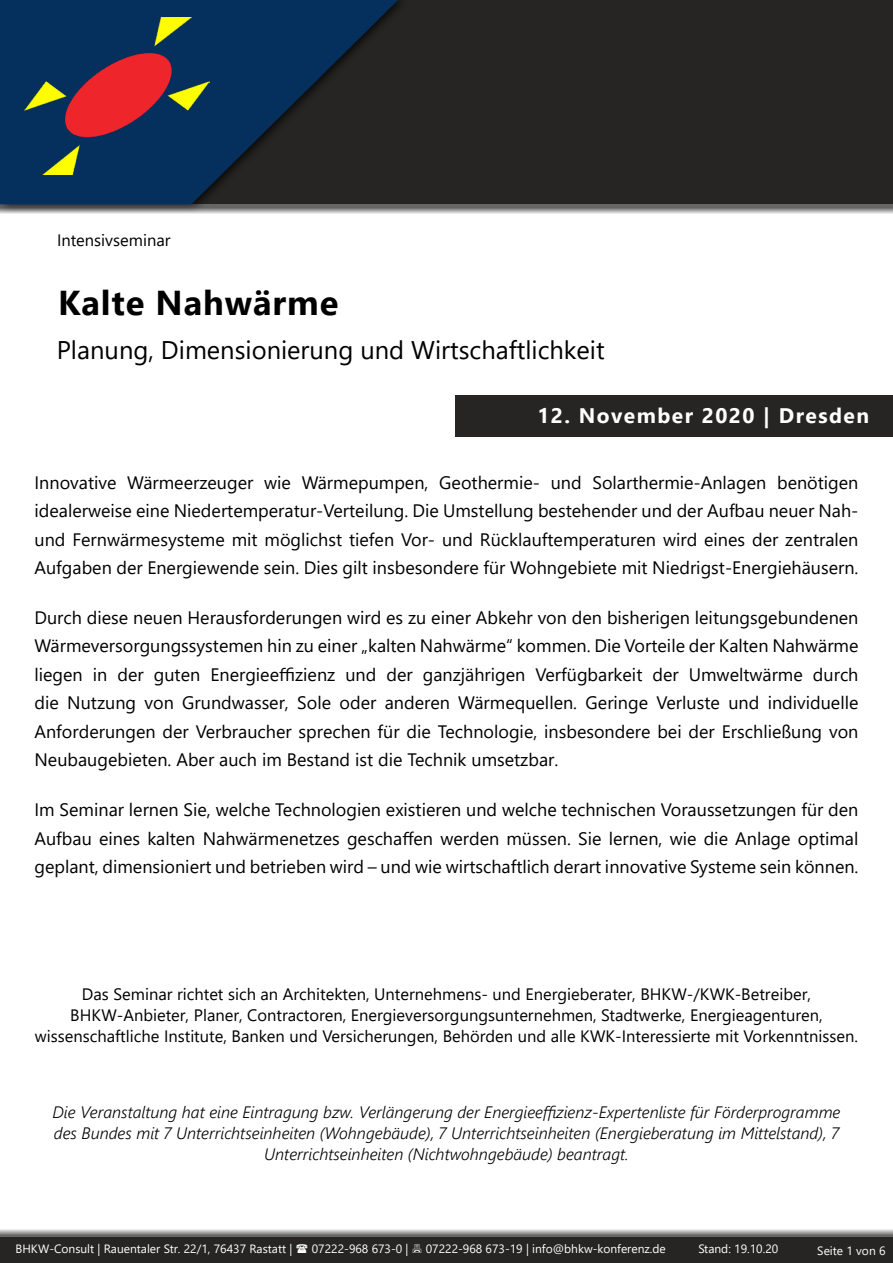
<style>
.page{position:relative;width:893px;height:1263px;background:#fff}
.page>*{position:absolute;margin:0;border:0;box-sizing:border-box;transform-origin:0 0}
.t1{font:700 34.5px "Segoe UI";letter-spacing:.025em;color:#000}
.t2{font:25.5px "Segoe UI";color:#000}
.t3{font:700 21px "Segoe UI";letter-spacing:.07em;color:#fff}
.t4{font:18px/28.5px "Segoe UI";color:#000;text-align:justify}
.t5{font:16.5px/21px "Segoe UI";color:#000;text-align:center}
.t6{font:italic 300 16.5px/21px "Segoe UI";color:#000;text-align:center}
.t7{font:12px "Segoe UI";color:#fff}
</style>
<div class="page">
<div style="left:0;top:1237px;width:893px;height:26px;background:#262524"></div>
<hr style="left:0;top:1062px;width:893px;height:3px;background:#ee252b">
<hr style="left:0;top:1067px;width:893px;height:1px;background:#ee252b">
<div style="left:456px;top:395px;width:437px;height:41px;background:#262524"></div>
<svg style="left:0;top:1229px;width:893px;height:8px;background:#9f9e9e"></svg>
<svg style="left:0;top:204px;width:893px;height:10px;background:#9b9a9a"></svg>
<div style="left:0;top:0;width:893px;height:204px;background:#262524"></div>
<div style="left:0;top:0;width:410px;height:213px;background:#000;opacity:.75"></div>
<svg style="left:0;top:0;width:398px;height:204px;fill:#05305e"></svg>
<img style="left:25px;top:18px;width:185px;height:156px">
<p class="t5" style="left:57px;top:228px;width:115px">Intensivseminar</p>
<h1 class="t1" style="left:58px;top:270px;width:282px">Kalte Nahwärme</h1>
<h2 class="t2" style="left:57px;top:325px;width:550px">Planung, Dimensionierung und Wirtschaftlichkeit</h2>
<p class="t3" style="left:537px;top:396px;width:333px">12. November 2020 | Dresden</p>
<p class="t4" style="left:34px;top:466px;width:825px">Innovative Wärmeerzeuger wie Wärmepumpen, Geothermie- und Solarthermie-Anlagen benötigen idealerweise eine Niedertemperatur-Verteilung. Die Umstellung bestehender und der Aufbau neuer Nah&shy;und Fernwärmesysteme mit möglichst tiefen Vor- und Rücklauftemperaturen wird eines der zentralen Aufgaben der Energiewende sein. Dies gilt insbesondere für Wohngebiete mit Niedrigst-Energiehäusern.</p>
<p class="t4" style="left:34px;top:602px;width:825px">Durch diese neuen Herausforderungen wird es zu einer Abkehr von den bisherigen leitungsgebundenen Wärmeversorgungssystemen hin zu einer „kalten Nahwärme“ kommen. Die Vorteile der Kalten Nahwärme liegen in der guten Energieeffizienz und der ganzjährigen Verfügbarkeit der Umweltwärme durch die Nutzung von Grundwasser, Sole oder anderen Wärmequellen. Geringe Verluste und individuelle Anforderungen der Verbraucher sprechen für die Technologie, insbesondere bei der Erschließung von Neubaugebieten. Aber auch im Bestand ist die Technik umsetzbar.</p>
<p class="t4" style="left:34px;top:794px;width:825px">Im Seminar lernen Sie, welche Technologien existieren und welche technischen Voraussetzungen für den Aufbau eines kalten Nahwärmenetzes geschaffen werden müssen. Sie lernen, wie die Anlage optimal geplant, dimensioniert und betrieben wird – und wie wirtschaftlich derart innovative Systeme sein können.</p>
<p class="t5" style="left:35px;top:982px;width:825px">Das Seminar richtet sich an Architekten, Unternehmens- und Energieberater, BHKW-/KWK-Betreiber,<br>BHKW-Anbieter, Planer, Contractoren, Energieversorgungsunternehmen, Stadtwerke, Energieagenturen, wissenschaftliche Institute, Banken und Versicherungen, Behörden und alle KWK-Interessierte mit Vorkenntnissen.</p>
<p class="t6" style="left:53px;top:1098px;width:789px">Die Veranstaltung hat eine Eintragung bzw. Verlängerung der Energieeffizienz-Expertenliste für Förderprogramme des Bundes mit 7 Unterrichtseinheiten (Wohngebäude), 7 Unterrichtseinheiten (Energieberatung im Mittelstand), 7<br>Unterrichtseinheiten (Nichtwohngebäude) beantragt.</p>
<p class="t7" style="left:16px;top:1237px;width:278px">BHKW-Consult | Rauentaler Str. 22/1, 76437 Rastatt |</p>
<p class="t7" style="left:312px;top:1237px;width:98px">07222-968 673-0 |</p>
<p class="t7" style="left:426px;top:1237px;width:242px">07222-968 673-19 | info@bhkw-konferenz.de</p>
<p class="t7" style="left:817px;top:1239px;width:70px">Seite 1 von 6</p>
<p class="t7" style="left:698px;top:1237px;width:81px">Stand: 19.10.20</p>
</div>
